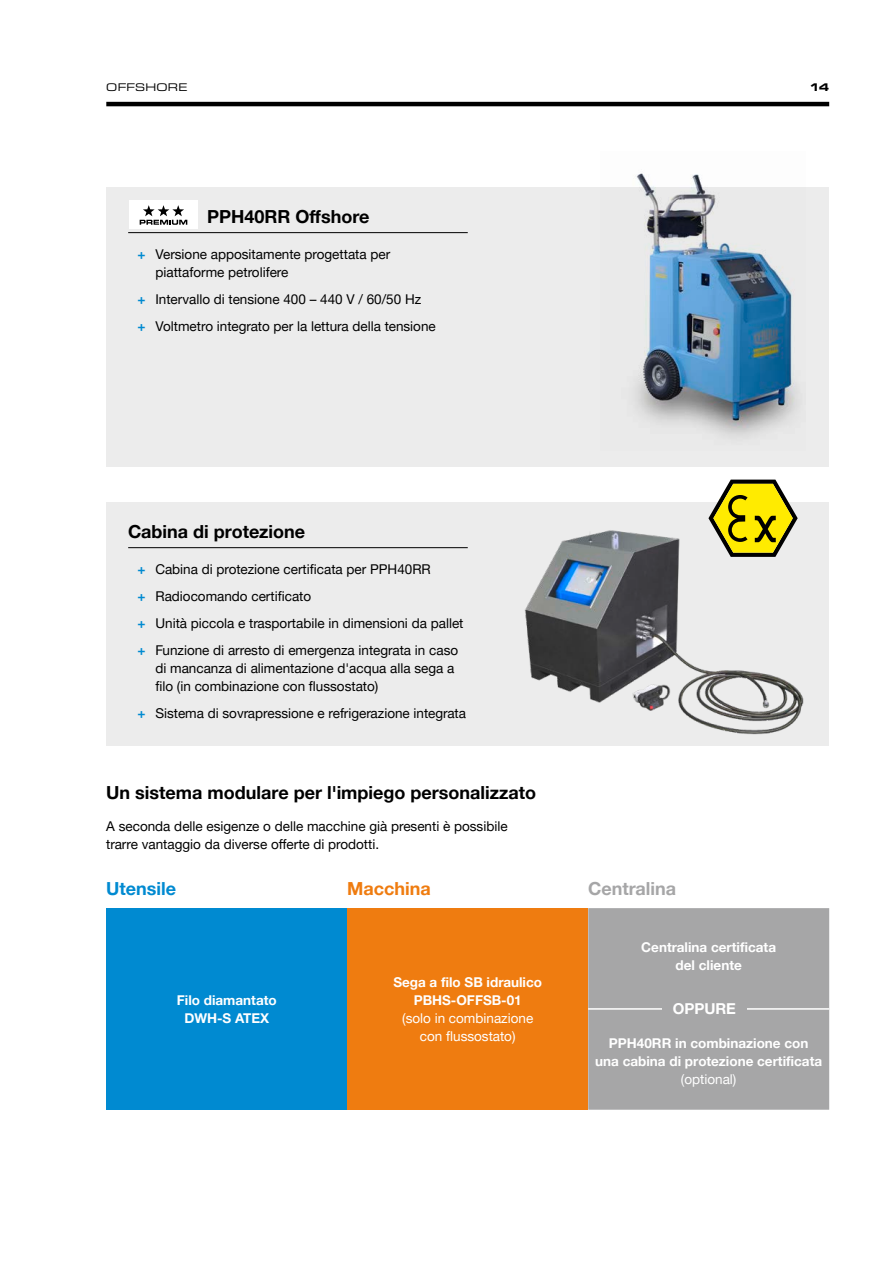
<style>
.page{position:relative;width:893px;height:1263px;background:#fff}
.page>*{position:absolute;margin:0;border:0;box-sizing:border-box;transform-origin:0 0}
.t1{font:700 18px "Helvetica Neue LTW1 G";color:#000}
.t2{font:700 18px "Helvetica Neue LTW1 G";color:#a6a6a7}
.t3{font:700 18px "Helvetica Neue LTW1 G";color:#008ad1}
.t4{font:700 18px "Helvetica Neue LTW1 G";color:#ef7c10}
.t5{font:700 15px "Helvetica Neue LTW1 G";color:#fff}
.t6{font:13.5px/27px "Helvetica Neue LTW1 G";color:#000}
.t7{font:700 13.5px/18px "Helvetica Neue LTW1 G";color:#fff;text-align:center}
.t8{font:13.5px/18px "Helvetica Neue LTW1 G";color:#fff;text-align:center}
.t9{font:expanded 11.25px "Eurostile Next W1 G";letter-spacing:.02em;color:#000}
.t10{font:700 expanded 11.25px "Eurostile Next W1 G";color:#000}
.s1{font-weight:700;color:#008ad1}
</style>
<div class="page">
<hr style="left:106px;top:102px;width:723px;height:4px;background:#000">
<div style="left:106px;top:187px;width:723px;height:279px;background:#ececec"></div>
<div style="left:106px;top:502px;width:723px;height:243px;background:#ececec"></div>
<img style="left:524px;top:530px;width:280px;height:205px">
<svg style="left:708px;top:480px;width:90px;height:77px"></svg>
<img style="left:634px;top:173px;width:166px;height:266px">
<hr style="left:128px;top:547px;width:340px;height:1px;background:#000">
<div style="left:106px;top:908px;width:241px;height:202px;background:#008ad1"></div>
<div style="left:347px;top:908px;width:241px;height:202px;background:#ef7c10"></div>
<div style="left:588px;top:908px;width:241px;height:202px;background:#a6a6a7"></div>
<hr style="left:588px;top:1008px;width:241px;height:2px;background:#fff">
<div style="left:662px;top:997px;width:85px;height:24px;background:#a6a6a7"></div>
<hr style="left:128px;top:232px;width:340px;height:1px;background:#000">
<div style="left:129px;top:201px;width:69px;height:28px;background:#fff"></div>
<svg style="left:140px;top:205px;width:47px;height:20px"></svg>
<p class="t9" style="left:106px;top:80px;width:82px">OFFSHORE</p>
<p class="t10" style="left:811px;top:80px;width:20px">14</p>
<h1 class="t1" style="left:207px;top:206px;width:164px">PPH40RR Offshore</h1>
<p class="t6" style="left:155px;top:245px;width:236px;line-height:18px;text-indent:-18px"><span class="s1">+</span> Versione appositamente progettata per piattaforme petrolifere</p>
<p class="t6" style="left:137px;top:286px;width:300px"><span class="s1">+</span> Intervallo di tensione 400 – 440 V / 60/50 Hz<br><span class="s1">+</span> Voltmetro integrato per la lettura della tensione</p>
<h1 class="t1" style="left:128px;top:521px;width:179px">Cabina di protezione</h1>
<p class="t6" style="left:137px;top:556px;width:328px"><span class="s1">+</span> Cabina di protezione certificata per PPH40RR<br><span class="s1">+</span> Radiocomando certificato<br><span class="s1">+</span> Unità piccola e trasportabile in dimensioni da pallet <span class="s1">+</span> Funzione di arresto di emergenza integrata in caso</p>
<p class="t6" style="left:155px;top:659px;width:301px;line-height:18px">di mancanza di alimentazione d'acqua alla sega a filo (in combinazione con flussostato)</p>
<p class="t6" style="left:137px;top:700px;width:330px"><span class="s1">+</span> Sistema di sovrapressione e refrigerazione integrata</p>
<h1 class="t1" style="left:106px;top:782px;width:431px">Un sistema modulare per l'impiego personalizzato</h1>
<p class="t6" style="left:106px;top:817px;width:403px;line-height:18px">A seconda delle esigenze o delle macchine già presenti è possibile trarre vantaggio da diverse offerte di prodotti.</p>
<h1 class="t3" style="left:106px;top:878px;width:71px">Utensile</h1>
<h1 class="t4" style="left:347px;top:878px;width:85px">Macchina</h1>
<h1 class="t2" style="left:588px;top:878px;width:90px">Centralina</h1>
<p class="t7" style="left:177px;top:991px;width:101px">Filo diamantato<br>DWH-S ATEX</p>
<p class="t7" style="left:393px;top:973px;width:150px">Sega a filo SB idraulico<br>PBHS-OFFSB-01</p>
<p class="t8" style="left:402px;top:1009px;width:133px">(solo in combinazione con flussostato)</p>
<p class="t7" style="left:641px;top:938px;width:136px">Centralina certificata del cliente</p>
<p class="t5" style="left:673px;top:1000px;width:65px">OPPURE</p>
<p class="t7" style="left:595px;top:1034px;width:228px">PPH40RR in combinazione con<br>una cabina di protezione certificata</p>
<p class="t8" style="left:681px;top:1070px;width:57px">(optional)</p>
</div>
